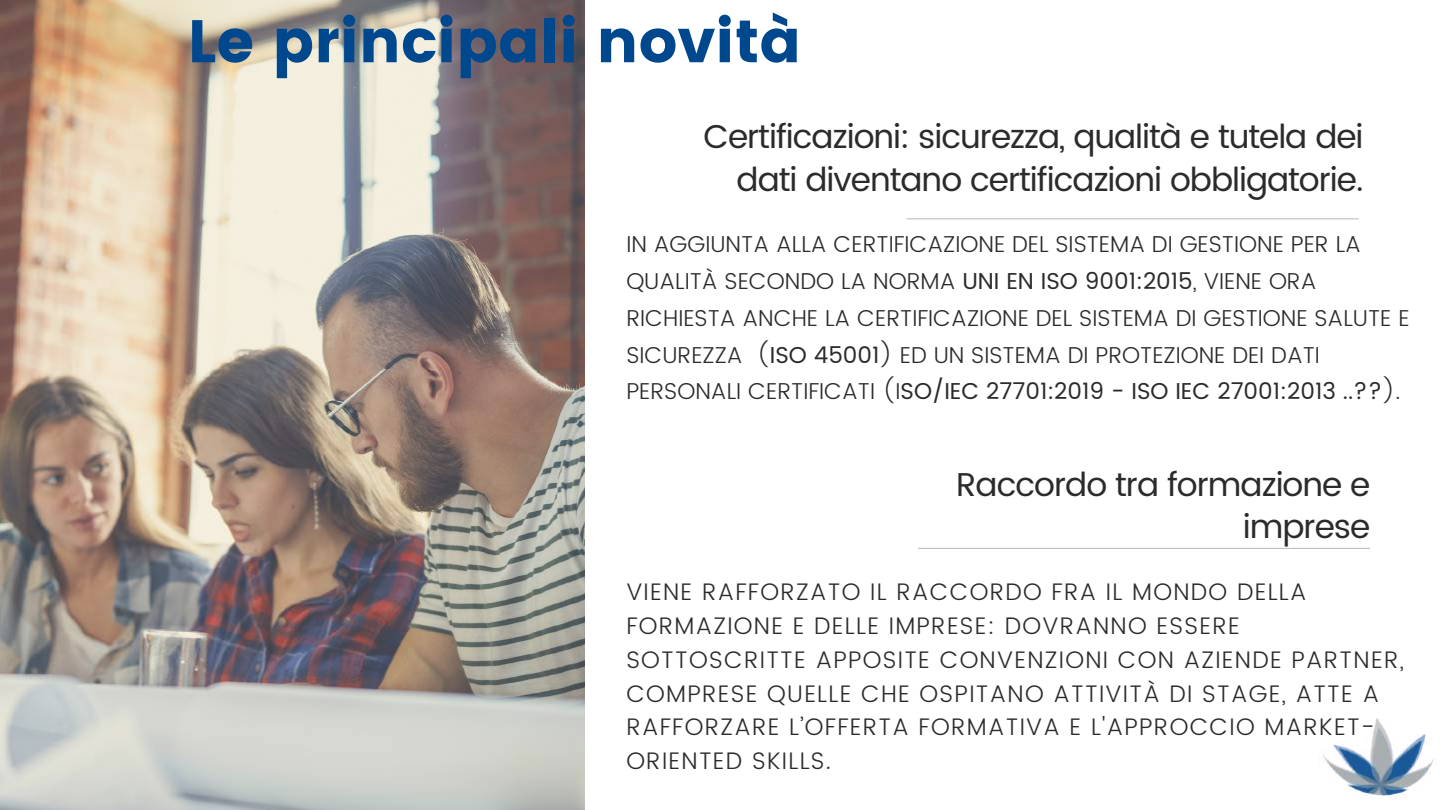
<style>
.page{position:relative;width:1440px;height:810px;background:#fff}
.page>*{position:absolute;margin:0;border:0;box-sizing:border-box;transform-origin:0 0}
.t1{font:60px "Poppins";color:#00488d}
.t2{font:33px/42.8px "Poppins";letter-spacing:-.03em;color:#2b2b2b;text-align:right}
.t3{font:300 23.9px/33.8px "Poppins";letter-spacing:.055em;color:#2b2b2b}
.t4{font:300 23px/36.8px "Poppins";color:#2b2b2b}
.s1{font-weight:400}
</style>
<div class="page">
<img style="left:0;top:0;width:585px;height:810px">
<hr style="left:907px;top:218px;width:451px;height:1px;background:#000">
<hr style="left:918px;top:548px;width:452px;height:1px;background:#000">
<img style="left:1319px;top:718px;width:115px;height:78px">
<h1 class="t1" style="left:188px;top:6px;width:615px">Le principali novità</h1>
<h2 class="t2" style="left:703px;top:115px;width:662px">Certificazioni: sicurezza, qualità e tutela dei dati diventano certificazioni obbligatorie.</h2>
<p class="t4" style="left:626px;top:226px;width:785px">IN AGGIUNTA ALLA CERTIFICAZIONE DEL SISTEMA DI GESTIONE PER LA QUALITÀ SECONDO LA NORMA <span class="s1">UNI EN ISO 9001:2015</span>, VIENE ORA RICHIESTA ANCHE LA CERTIFICAZIONE DEL SISTEMA DI GESTIONE SALUTE E SICUREZZA (<span class="s1">ISO 45001</span>) ED UN SISTEMA DI PROTEZIONE DEI DATI PERSONALI CERTIFICATI (I<span class="s1">SO/IEC 27701:2019 - ISO IEC 27001:2013 ..??</span>).</p>
<h2 class="t2" style="left:956px;top:463px;width:416px">Raccordo tra formazione e imprese</h2>
<p class="t3" style="left:626px;top:575px;width:779px">VIENE RAFFORZATO IL RACCORDO FRA IL MONDO DELLA FORMAZIONE E DELLE IMPRESE: DOVRANNO ESSERE SOTTOSCRITTE APPOSITE CONVENZIONI CON AZIENDE PARTNER, COMPRESE QUELLE CHE OSPITANO ATTIVITÀ DI STAGE, ATTE A RAFFORZARE L’OFFERTA FORMATIVA E L'APPROCCIO MARKET-ORIENTED SKILLS.</p>
</div>
